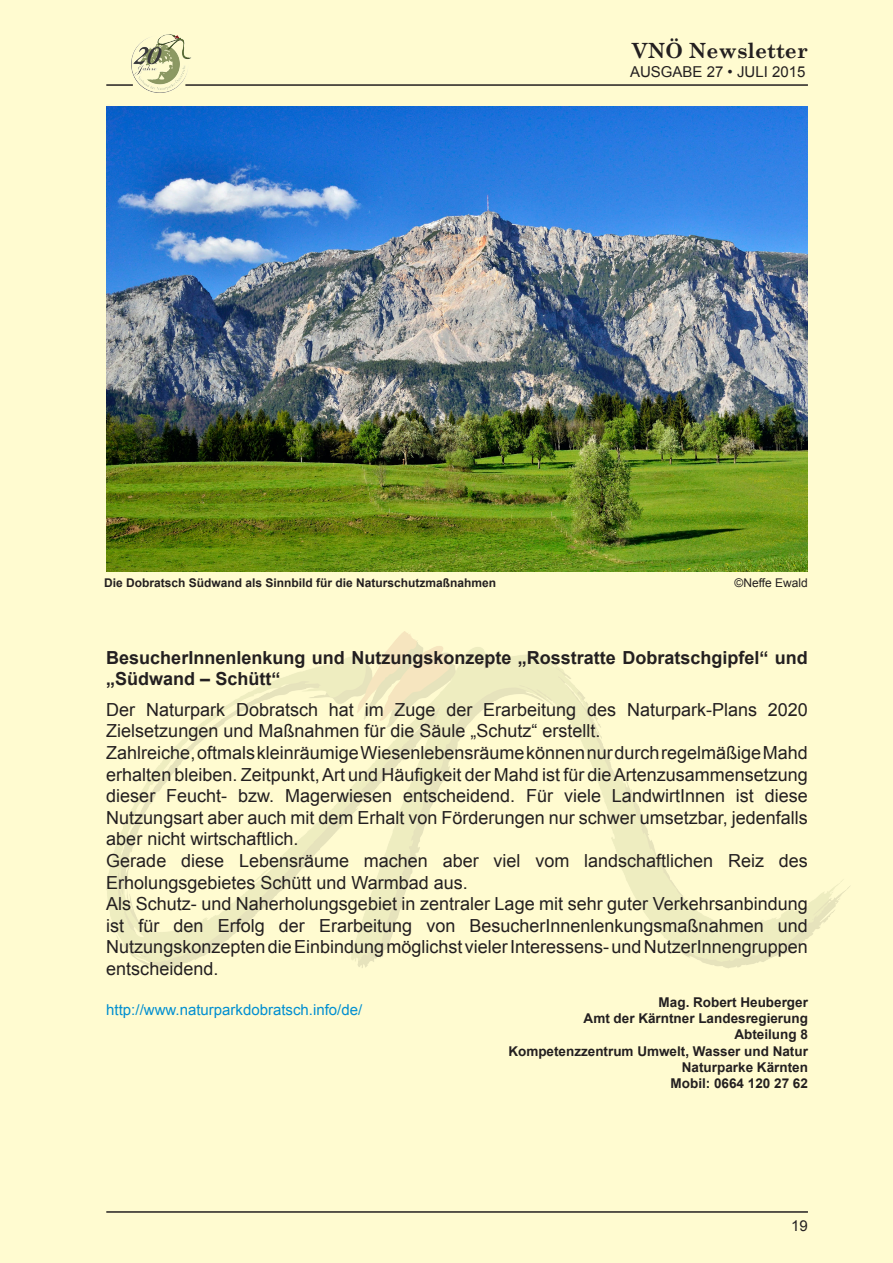
<style>
.page{position:relative;width:893px;height:1263px;background:#fffbd0}
.page>*{position:absolute;margin:0;border:0;box-sizing:border-box;transform-origin:0 0}
.t1{font:700 21px "Century Schoolbook";color:#231f20}
.t2{font:18px/21.6px "Arial";color:#231f20}
.t3{font:700 18px/21.6px "Arial";color:#231f20}
.t4{font:15px "Arial";color:#008fd0}
.t5{font:15px "Arial";color:#231f20}
.t6{font:700 13.5px/16.2px "Arial";color:#231f20;text-align:right}
.t7{font:700 12px "Arial";color:#231f20}
.t8{font:12px "Arial";color:#231f20}
</style>
<div class="page">
<img style="left:106px;top:631px;width:744px;height:337px">
<img style="left:106px;top:106px;width:702px;height:465px">
<hr style="left:185px;top:84px;width:623px;height:2px;background:#231f20">
<hr style="left:106px;top:1211px;width:702px;height:2px;background:#231f20">
<img style="left:131px;top:35px;width:61px;height:58px">
<hr style="left:106px;top:84px;width:27px;height:2px;background:#231f20">
<p class="t1" style="left:632px;top:34px;width:177px">VNÖ Newsletter</p>
<p class="t5" style="left:630px;top:62px;width:177px">AUSGABE 27 • JULI 2015</p>
<p class="t7" style="left:104px;top:575px;width:394px">Die Dobratsch Südwand als Sinnbild für die Naturschutzmaßnahmen</p>
<p class="t8" style="left:735px;top:575px;width:75px">©Neffe Ewald</p>
<p class="t3" style="left:106px;top:647px;width:703px">BesucherInnenlenkung und Nutzungskonzepte „Rosstratte Dobratschgipfel“ und „Südwand – Schütt“</p>
<p class="t2" style="left:106px;top:699px;width:703px">Der Naturpark Dobratsch hat im Zuge der Erarbeitung des Naturpark-Plans 2020<br>Zielsetzungen und Maßnahmen für die Säule „Schutz“ erstellt.<br>Zahlreiche, oftmals kleinräumige Wiesenlebensräume können nur durch regelmäßige Mahd erhalten bleiben. Zeitpunkt, Art und Häufigkeit der Mahd ist für die Artenzusammensetzung dieser Feucht- bzw. Magerwiesen entscheidend. Für viele LandwirtInnen ist diese Nutzungsart aber auch mit dem Erhalt von Förderungen nur schwer umsetzbar, jedenfalls aber nicht wirtschaftlich.<br>Gerade diese Lebensräume machen aber viel vom landschaftlichen Reiz des Erholungsgebietes Schütt und Warmbad aus.<br>Als Schutz- und Naherholungsgebiet in zentraler Lage mit sehr guter Verkehrsanbindung ist für den Erfolg der Erarbeitung von BesucherInnenlenkungsmaßnahmen und Nutzungskonzepten die Einbindung möglichst vieler Interessens- und NutzerInnengruppen entscheidend.</p>
<p class="t4" style="left:106px;top:999px;width:257px">http://www.naturparkdobratsch.info/de/</p>
<p class="t6" style="left:508px;top:994px;width:301px">Mag. Robert Heuberger<br>Amt der Kärntner Landesregierung<br>Abteilung 8<br>Kompetenzzentrum Umwelt, Wasser und Natur<br>Naturparke Kärnten<br>Mobil: 0664 120 27 62</p>
<p class="t5" style="left:791px;top:1216px;width:18px">19</p>
</div>
